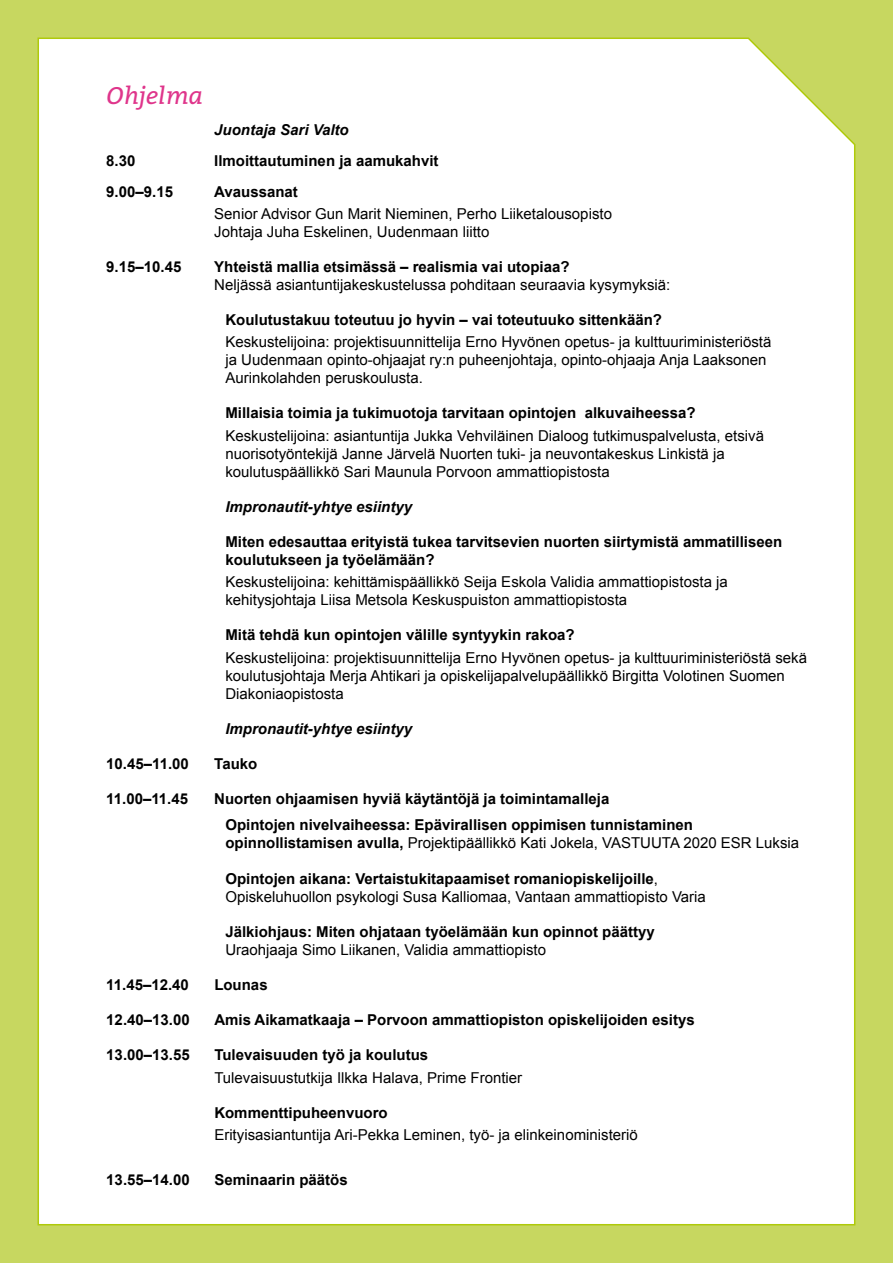
<style>
.page{position:relative;width:893px;height:1263px;background:#c7d760}
.page>*{position:absolute;margin:0;border:0;box-sizing:border-box;transform-origin:0 0}
.t1{font:italic 24px "Bitter";color:#df358b}
.t2{font:15px/18px "Arial";color:#000}
.t3{font:700 15px/18px "Arial";color:#000}
.t4{font:italic 700 15px "Arial";color:#000}
.s1{font-weight:700}
</style>
<div class="page">
<div style="left:37px;top:37px;width:819px;height:1189px;background:#fff"></div>
<h1 class="t1" style="left:106px;top:78px;width:98px">Ohjelma</h1>
<p class="t4" style="left:214px;top:120px;width:136px">Juontaja Sari Valto</p>
<p class="t3" style="left:106px;top:152px;width:31px">8.30</p>
<p class="t3" style="left:214px;top:152px;width:226px">Ilmoittautuminen ja aamukahvit</p>
<p class="t3" style="left:106px;top:183px;width:68px">9.00–9.15</p>
<p class="t3" style="left:214px;top:183px;width:85px">Avaussanat</p>
<p class="t2" style="left:214px;top:205px;width:399px">Senior Advisor Gun Marit Nieminen, Perho Liiketalousopisto<br>Johtaja Juha Eskelinen, Uudenmaan liitto</p>
<p class="t3" style="left:106px;top:258px;width:77px">9.15–10.45</p>
<p class="t3" style="left:214px;top:258px;width:357px">Yhteistä mallia etsimässä – realismia vai utopiaa?</p>
<p class="t2" style="left:214px;top:276px;width:457px">Neljässä asiantuntijakeskustelussa pohditaan seuraavia kysymyksiä:</p>
<p class="t3" style="left:225px;top:311px;width:438px">Koulutustakuu toteutuu jo hyvin – vai toteutuuko sittenkään?</p>
<p class="t2" style="left:225px;top:333px;width:548px">Keskustelijoina: projektisuunnittelija Erno Hyvönen opetus- ja kulttuuriministeriöstä ja Uudenmaan opinto-ohjaajat ry:n puheenjohtaja, opinto-ohjaaja Anja Laaksonen<br>Aurinkolahden peruskoulusta.</p>
<p class="t3" style="left:225px;top:405px;width:472px">Millaisia toimia ja tukimuotoja tarvitaan opintojen alkuvaiheessa?</p>
<p class="t2" style="left:225px;top:427px;width:540px">Keskustelijoina: asiantuntija Jukka Vehviläinen Dialoog tutkimuspalvelusta, etsivä nuorisotyöntekijä Janne Järvelä Nuorten tuki- ja neuvontakeskus Linkistä ja koulutuspäällikkö Sari Maunula Porvoon ammattiopistosta</p>
<p class="t4" style="left:225px;top:497px;width:188px">Impronautit-yhtye esiintyy</p>
<p class="t3" style="left:225px;top:533px;width:558px">Miten edesauttaa erityistä tukea tarvitsevien nuorten siirtymistä ammatilliseen koulutukseen ja työelämään?</p>
<p class="t2" style="left:225px;top:573px;width:504px">Keskustelijoina: kehittämispäällikkö Seija Eskola Validia ammattiopistosta ja kehitysjohtaja Liisa Metsola Keskuspuiston ammattiopistosta</p>
<p class="t3" style="left:225px;top:626px;width:351px">Mitä tehdä kun opintojen välille syntyykin rakoa?</p>
<p class="t2" style="left:225px;top:648px;width:583px">Keskustelijoina: projektisuunnittelija Erno Hyvönen opetus- ja kulttuuriministeriöstä sekä koulutusjohtaja Merja Ahtikari ja opiskelijapalvelupäällikkö Birgitta Volotinen Suomen<br>Diakoniaopistosta</p>
<p class="t4" style="left:225px;top:718px;width:188px">Impronautit-yhtye esiintyy</p>
<p class="t3" style="left:106px;top:755px;width:84px">10.45–11.00</p>
<p class="t3" style="left:214px;top:755px;width:45px">Tauko</p>
<p class="t3" style="left:106px;top:790px;width:83px">11.00–11.45</p>
<p class="t3" style="left:225px;top:786px;width:469px;line-height:26.5px;text-indent:-11px">Nuorten ohjaamisen hyviä käytäntöjä ja toimintamalleja<br>Opintojen nivelvaiheessa: Epävirallisen oppimisen tunnistaminen</p>
<p class="t2" style="left:225px;top:834px;width:575px"><span class="s1">opinnollistamisen avulla,</span> Projektipäällikkö Kati Jokela, VASTUUTA 2020 ESR Luksia</p>
<p class="t2" style="left:225px;top:870px;width:482px"><span class="s1">Opintojen aikana: Vertaistukitapaamiset romaniopiskelijoille</span>,<br>Opiskeluhuollon psykologi Susa Kalliomaa, Vantaan ammattiopisto Varia</p>
<p class="t3" style="left:225px;top:923px;width:431px">Jälkiohjaus: Miten ohjataan työelämään kun opinnot päättyy</p>
<p class="t2" style="left:225px;top:941px;width:322px">Uraohjaaja Simo Liikanen, Validia ammattiopisto</p>
<p class="t3" style="left:106px;top:976px;width:84px">11.45–12.40</p>
<p class="t3" style="left:214px;top:976px;width:55px">Lounas</p>
<p class="t3" style="left:106px;top:1011px;width:85px">12.40–13.00</p>
<p class="t3" style="left:214px;top:1011px;width:482px">Amis Aikamatkaaja – Porvoon ammattiopiston opiskelijoiden esitys</p>
<p class="t3" style="left:106px;top:1046px;width:85px">13.00–13.55</p>
<p class="t3" style="left:214px;top:1046px;width:215px">Tulevaisuuden työ ja koulutus</p>
<p class="t2" style="left:214px;top:1068px;width:309px">Tulevaisuustutkija Ilkka Halava, Prime Frontier</p>
<p class="t3" style="left:214px;top:1104px;width:175px">Kommenttipuheenvuoro</p>
<p class="t2" style="left:214px;top:1126px;width:425px">Erityisasiantuntija Ari-Pekka Leminen, työ- ja elinkeinoministeriö</p>
<p class="t3" style="left:106px;top:1171px;width:85px">13.55–14.00</p>
<p class="t3" style="left:214px;top:1171px;width:135px">Seminaarin päätös</p>
</div>
